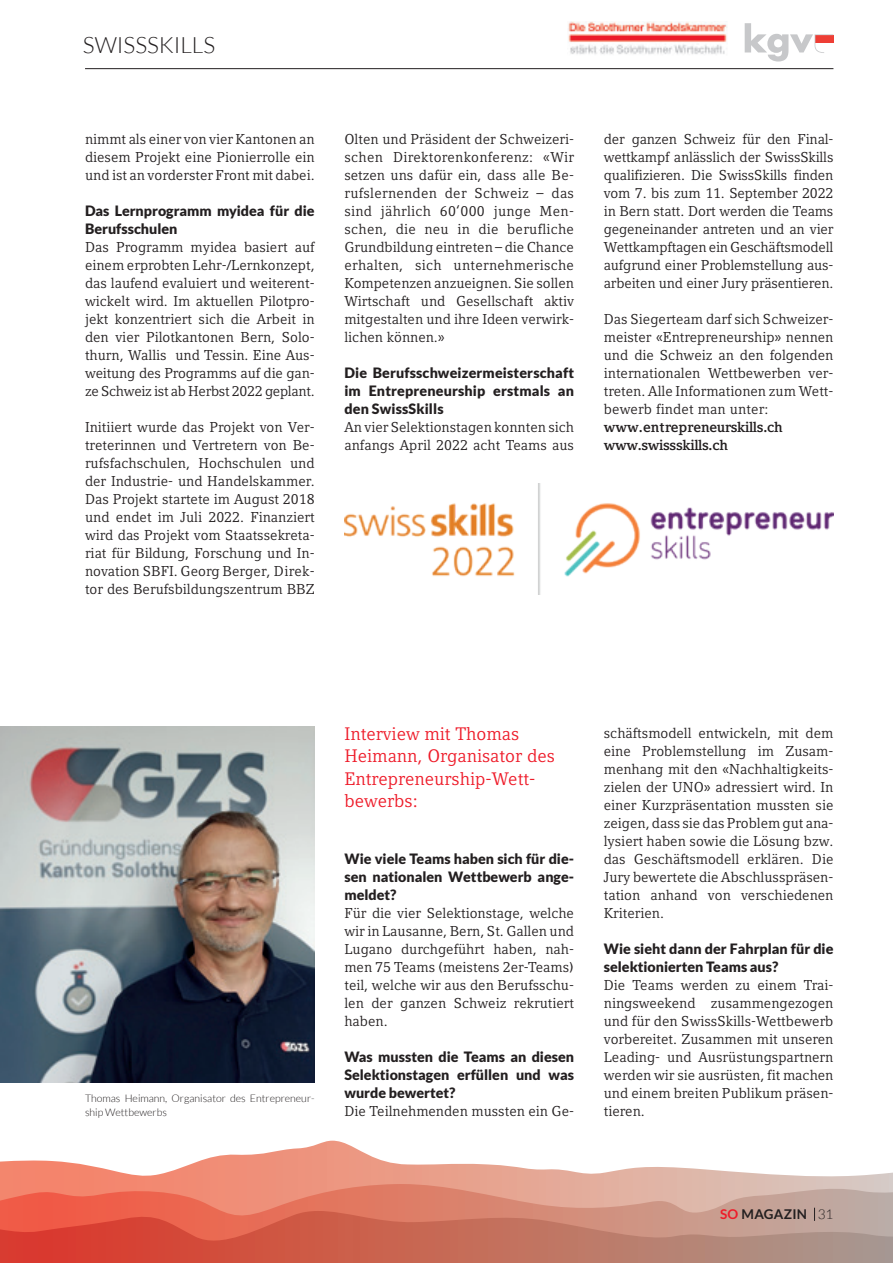
<style>
.page{position:relative;width:893px;height:1263px;background:#fff}
.page>*{position:absolute;margin:0;border:0;box-sizing:border-box;transform-origin:0 0}
.t1{font:300 22.5px "Lato";color:#231f20}
.t2{font:18px/22.5px "Compatil Letter LT Pro";color:#ee1b29}
.t3{font:14.25px/18px "Compatil Letter LT Pro";color:#231f20;text-align:justify}
.t4{font:900 14.25px/18px "Lato";color:#231f20;text-align:justify}
.t5{font:700 14.25px/18px "Compatil Letter LT Pro";letter-spacing:-.02em;color:#231f20}
.t6{font:700 13.5px "Lato";letter-spacing:.02em;color:#231f20}
.t7{font:300 10.5px/14.2px "Lato";color:#231f20}
.s1{color:#ee1b29}
.s2{font-weight:300}
</style>
<div class="page">
<svg style="left:0;top:1141px;width:893px;height:43px"></svg>
<svg style="left:0;top:1184px;width:893px;height:27px;background:#e0907e"></svg>
<svg style="left:0;top:1211px;width:893px;height:52px;background:#ca705f"></svg>
<svg style="left:814px;top:1208px;width:1px;height:13px"></svg>
<hr style="left:85px;top:68px;width:748px;height:1px;background:#231f20">
<img style="left:0;top:726px;width:315px;height:356px">
<img style="left:344px;top:484px;width:489px;height:110px">
<img style="left:568px;top:21px;width:159px;height:33px">
<svg style="left:745px;top:23px;width:88px;height:39px"></svg>
<h1 class="t1" style="left:83px;top:32px;width:134px">SWISSSKILLS</h1>
<p class="t3" style="left:85px;top:130px;width:231px">nimmt als einer von vier Kantonen an diesem Projekt eine Pionierrolle ein und ist an vorderster Front mit dabei.</p>
<p class="t4" style="left:85px;top:201px;width:231px">Das Lernprogramm myidea für die<br>Berufsschulen</p>
<p class="t3" style="left:85px;top:238px;width:231px">Das Programm myidea basiert auf einem erprobten Lehr-/Lernkonzept, das laufend evaluiert und weiterent&shy;wickelt wird. Im aktuellen Pilotpro&shy;jekt konzentriert sich die Arbeit in den vier Pilotkantonen Bern, Solo&shy;thurn, Wallis und Tessin. Eine Aus&shy;weitung des Programms auf die gan&shy;ze Schweiz ist ab Herbst 2022 geplant.</p>
<p class="t3" style="left:85px;top:418px;width:231px">Initiiert wurde das Projekt von Ver&shy;treterinnen und Vertretern von Be&shy;rufsfachschulen, Hochschulen und der Industrie- und Handelskammer.<br>Das Projekt startete im August 2018 und endet im Juli 2022. Finanziert wird das Projekt vom Staatssekreta&shy;riat für Bildung, Forschung und In&shy;novation SBFI. Georg Berger, Direk&shy;tor des Berufsbildungszentrum BBZ</p>
<p class="t3" style="left:344px;top:130px;width:231px">Olten und Präsident der Schweizeri&shy;schen Direktorenkonferenz: «Wir setzen uns dafür ein, dass alle Be&shy;rufslernenden der Schweiz – das sind jährlich 60‘000 junge Men&shy;schen, die neu in die berufliche Grundbildung eintreten – die Chance erhalten, sich unternehmerische Kompetenzen anzueignen. Sie sollen Wirtschaft und Gesellschaft aktiv mitgestalten und ihre Ideen verwirk&shy;lichen können.»</p>
<p class="t4" style="left:344px;top:363px;width:231px">Die Berufsschweizermeisterschaft im Entrepreneurship erstmals an den SwissSkills</p>
<p class="t3" style="left:344px;top:418px;width:231px">An vier Selektionstagen konnten sich anfangs April 2022 acht Teams aus</p>
<p class="t3" style="left:604px;top:130px;width:231px">der ganzen Schweiz für den Final&shy;wettkampf anlässlich der SwissSkills qualifizieren. Die SwissSkills finden vom 7. bis zum 11. September 2022 in Bern statt. Dort werden die Teams gegeneinander antreten und an vier Wettkampftagen ein Geschäftsmodell aufgrund einer Problemstellung aus&shy;arbeiten und einer Jury präsentieren.</p>
<p class="t3" style="left:604px;top:310px;width:231px">Das Siegerteam darf sich Schweizer&shy;meister «Entrepreneurship» nennen und die Schweiz an den folgenden internationalen Wettbewerben ver&shy;treten. Alle Informationen zum Wett&shy;bewerb findet man unter:</p>
<p class="t5" style="left:604px;top:418px;width:180px">www.entrepreneurskills.ch www.swissskills.ch</p>
<p class="t7" style="left:85px;top:1091px;width:231px">Thomas Heimann, Organisator des Entrepreneur&shy;ship Wettbewerbs</p>
<p class="t2" style="left:344px;top:723px;width:212px">Interview mit Thomas<br>Heimann, Organisator des<br>Entrepreneurship-Wett&shy;bewerbs:</p>
<p class="t4" style="left:344px;top:849px;width:231px">Wie viele Teams haben sich für die&shy;sen nationalen Wettbewerb ange&shy;meldet?</p>
<p class="t3" style="left:344px;top:904px;width:231px">Für die vier Selektionstage, welche wir in Lausanne, Bern, St. Gallen und Lugano durchgeführt haben, nah&shy;men 75 Teams (meistens 2er-Teams) teil, welche wir aus den Berufsschu&shy;len der ganzen Schweiz rekrutiert haben.</p>
<p class="t4" style="left:344px;top:1047px;width:231px">Was mussten die Teams an diesen Selektionstagen erfüllen und was wurde bewertet?</p>
<p class="t3" style="left:344px;top:1102px;width:231px">Die Teilnehmenden mussten ein Ge-</p>
<p class="t3" style="left:604px;top:724px;width:231px">schäftsmodell entwickeln, mit dem eine Problemstellung im Zusam&shy;menhang mit den «Nachhaltigkeits&shy;zielen der UNO» adressiert wird. In einer Kurzpräsentation mussten sie zeigen, dass sie das Problem gut ana&shy;lysiert haben sowie die Lösung bzw. das Geschäftsmodell erklären. Die Jury bewertete die Abschlusspräsen&shy;tation anhand von verschiedenen Kriterien.</p>
<p class="t4" style="left:604px;top:939px;width:231px">Wie sieht dann der Fahrplan für die selektionierten Teams aus?</p>
<p class="t3" style="left:604px;top:976px;width:231px">Die Teams werden zu einem Trai&shy;ningsweekend zusammengezogen und für den SwissSkills-Wettbewerb vorbereitet. Zusammen mit unseren Leading- und Ausrüstungspartnern werden wir sie ausrüsten, fit machen und einem breiten Publikum präsen&shy;tieren.</p>
<p class="t6" style="left:720px;top:1206px;width:115px"><span class="s1">SO</span> MAGAZIN <span class="s2">31</span></p>
</div>
